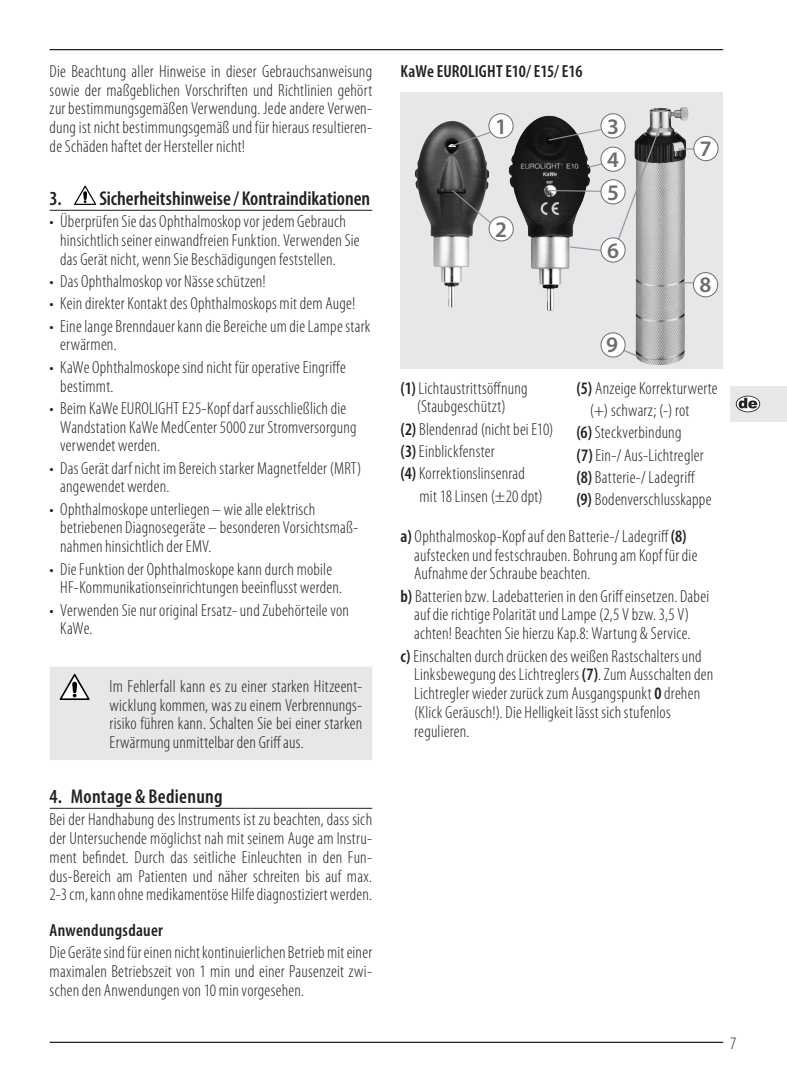
<style>
.page{position:relative;width:787px;height:1092px;background:#fff}
.page>*{position:absolute;margin:0;border:0;box-sizing:border-box;transform-origin:0 0}
.t1{font:600 22.25px "Myriad Pro";color:#6c6d70}
.t2{font:600 condensed 20px "Myriad Pro";color:#231f20}
.DE_Fließtext{font:300 condensed 17.5px/18.8px "Myriad Pro";letter-spacing:.015em;color:#231f20}
.DE_Fließtext-2{font:600 condensed 17.5px "Myriad Pro";color:#231f20}
.DE_Überschrift_2{font:600 condensed 17.5px "Myriad Pro";letter-spacing:.02em;color:#231f20}
.s1{font-weight:600}
</style>
<div class="page">
<hr style="left:50px;top:1041px;width:673px;height:1px;background:#231f20">
<hr style="left:50px;top:49px;width:673px;height:1px;background:#231f20">
<hr style="left:50px;top:210px;width:322px;height:1px;background:#231f20">
<hr style="left:50px;top:807px;width:322px;height:1px;background:#231f20">
<svg style="left:74px;top:185px;width:22px;height:20px"></svg>
<div style="left:50px;top:667px;width:322px;height:93px;background:#e6e7e9"></div>
<div style="left:400px;top:93px;width:323px;height:276px;background:#e6e7e9"></div>
<hr style="left:672px;top:282px;width:35px;height:1px;background:#939598">
<img style="left:509px;top:115px;width:61px;height:196px">
<img style="left:414px;top:121px;width:75px;height:186px">
<svg style="left:450px;top:127px;width:52px;height:20px"></svg>
<img style="left:635px;top:107px;width:53px;height:259px">
<svg style="left:678px;top:148px;width:15px;height:1px"></svg>
<svg style="left:547px;top:121px;width:116px;height:132px"></svg>
<div style="left:693px;top:272px;width:24px;height:25px;background:#fff;border-radius:50%"></div>
<div style="left:693px;top:272px;width:25px;height:25px;border:1px solid #6c6d70;border-radius:50%"></div>
<div style="left:694px;top:136px;width:24px;height:25px;background:#fff;border-radius:50%"></div>
<div style="left:693px;top:136px;width:25px;height:25px;border:1px solid #6c6d70;border-radius:50%"></div>
<div style="left:601px;top:114px;width:24px;height:24px;background:#fff;border-radius:50%"></div>
<div style="left:600px;top:113px;width:25px;height:25px;border:1px solid #6c6d70;border-radius:50%"></div>
<div style="left:601px;top:147px;width:24px;height:24px;background:#fff;border-radius:50%"></div>
<div style="left:600px;top:147px;width:25px;height:25px;border:1px solid #6c6d70;border-radius:50%"></div>
<div style="left:601px;top:238px;width:24px;height:24px;background:#fff;border-radius:50%"></div>
<div style="left:600px;top:237px;width:25px;height:25px;border:1px solid #6c6d70;border-radius:50%"></div>
<div style="left:601px;top:180px;width:24px;height:24px;background:#fff;border-radius:50%"></div>
<div style="left:600px;top:179px;width:25px;height:25px;border:1px solid #6c6d70;border-radius:50%"></div>
<div style="left:489px;top:114px;width:24px;height:24px;background:#fff;border-radius:50%"></div>
<div style="left:488px;top:113px;width:25px;height:25px;border:1px solid #6c6d70;border-radius:50%"></div>
<svg style="left:611px;top:344px;width:38px;height:18px"></svg>
<div style="left:601px;top:333px;width:24px;height:24px;background:#fff;border-radius:50%"></div>
<div style="left:600px;top:332px;width:25px;height:25px;border:1px solid #6c6d70;border-radius:50%"></div>
<svg style="left:451px;top:189px;width:47px;height:42px"></svg>
<div style="left:489px;top:217px;width:24px;height:24px;background:#fff;border-radius:50%"></div>
<div style="left:489px;top:216px;width:24px;height:25px;border:1px solid #6c6d70;border-radius:50%"></div>
<div style="left:730px;top:386px;width:57px;height:36px;background:#e6e7e9"></div>
<svg style="left:735px;top:395px;width:25px;height:17px"></svg>
<svg style="left:736px;top:396px;width:23px;height:15px"></svg>
<svg style="left:738px;top:398px;width:19px;height:10px"></svg>
<p class="DE_Fließtext" style="left:50px;top:62px;width:324px;text-align:justify">Die Beachtung aller Hinweise in dieser Gebrauchsanweisung sowie der maßgeblichen Vorschriften und Richtlinien gehört zur bestimmungsgemäßen Verwendung. Jede andere Verwen&shy;dung ist nicht bestimmungsgemäß und für hieraus resultieren&shy;de Schäden haftet der Hersteller nicht!</p>
<p class="t2" style="left:50px;top:186px;width:322px">3. Sicherheitshinweise / Kontraindikationen</p>
<p class="DE_Fließtext" style="left:60px;top:212px;width:301px;text-indent:-11px">• Überprüfen Sie das Ophthalmoskop vor jedem Gebrauch hinsichtlich seiner einwandfreien Funktion. Verwenden Sie das Gerät nicht, wenn Sie Beschädigungen feststellen.</p>
<p class="DE_Fließtext" style="left:50px;top:272px;width:218px">• Das Ophthalmoskop vor Nässe schützen!</p>
<p class="DE_Fließtext" style="left:50px;top:294px;width:307px">• Kein direkter Kontakt des Ophthalmoskops mit dem Auge!</p>
<p class="DE_Fließtext" style="left:60px;top:317px;width:312px;text-indent:-11px">• Eine lange Brenndauer kann die Bereiche um die Lampe stark erwärmen.</p>
<p class="DE_Fließtext" style="left:60px;top:358px;width:287px;text-indent:-11px">• KaWe Ophthalmoskope sind nicht für operative Eingriffe bestimmt.</p>
<p class="DE_Fließtext" style="left:60px;top:399px;width:298px;text-indent:-11px">• Beim KaWe EUROLIGHT E25-Kopf darf ausschließlich die<br>Wandstation KaWe MedCenter 5000 zur Stromversorgung verwendet werden.</p>
<p class="DE_Fließtext" style="left:60px;top:459px;width:303px;text-indent:-11px">• Das Gerät darf nicht im Bereich starker Magnetfelder (MRT) angewendet werden.</p>
<p class="DE_Fließtext" style="left:60px;top:500px;width:299px;text-indent:-11px">• Ophthalmoskope unterliegen – wie alle elektrisch betriebenen Diagnosegeräte – besonderen Vorsichtsmaß&shy;nahmen hinsichtlich der EMV.</p>
<p class="DE_Fließtext" style="left:60px;top:559px;width:283px;text-indent:-11px">• Die Funktion der Ophthalmoskope kann durch mobile<br>HF-Kommunikationseinrichtungen beeinflusst werden.</p>
<p class="DE_Fließtext" style="left:60px;top:601px;width:290px;text-indent:-11px">• Verwenden Sie nur original Ersatz- und Zubehörteile von<br>KaWe.</p>
<p class="DE_Fließtext" style="left:110px;top:677px;width:254px;text-align:justify">Im Fehlerfall kann es zu einer starken Hitzeent&shy;wicklung kommen, was zu einem Verbrennungs&shy;risiko führen kann. Schalten Sie bei einer starken Erwärmung unmittelbar den Griff aus.</p>
<p class="t2" style="left:50px;top:784px;width:175px">4. Montage &amp; Bedienung</p>
<p class="DE_Fließtext" style="left:50px;top:810px;width:324px;text-align:justify">Bei der Handhabung des Instruments ist zu beachten, dass sich der Untersuchende möglichst nah mit seinem Auge am Instru&shy;ment befindet. Durch das seitliche Einleuchten in den Fun&shy;dus-Bereich am Patienten und näher schreiten bis auf max.<br>2-3 cm, kann ohne medikamentöse Hilfe diagnostiziert werden.</p>
<p class="DE_Überschrift_2" style="left:50px;top:919px;width:115px">Anwendungsdauer</p>
<p class="DE_Fließtext" style="left:50px;top:943px;width:324px;text-align:justify">Die Geräte sind für einen nicht kontinuierlichen Betrieb mit einer maximalen Betriebszeit von 1 min und einer Pausenzeit zwi&shy;schen den Anwendungen von 10 min vorgesehen.</p>
<p class="DE_Fließtext-2" style="left:400px;top:60px;width:183px">KaWe EUROLIGHT E10/ E15/ E16</p>
<p class="t1" style="left:495px;top:112px;width:13px">1</p>
<p class="t1" style="left:495px;top:215px;width:13px">2</p>
<p class="t1" style="left:607px;top:112px;width:13px">3</p>
<p class="t1" style="left:607px;top:145px;width:13px">4</p>
<p class="t1" style="left:607px;top:178px;width:13px">5</p>
<p class="t1" style="left:607px;top:236px;width:13px">6</p>
<p class="t1" style="left:606px;top:331px;width:13px">9</p>
<p class="t1" style="left:700px;top:135px;width:13px">7</p>
<p class="t1" style="left:699px;top:271px;width:13px">8</p>
<p class="DE_Fließtext" style="left:400px;top:379px;width:129px;text-align:center"><span class="s1">(1)</span> Lichtaustrittsöffnung (Staubgeschützt)</p>
<p class="DE_Fließtext" style="left:400px;top:420px;width:155px"><span class="s1">(2)</span> Blendenrad (nicht bei E10)</p>
<p class="DE_Fließtext" style="left:400px;top:442px;width:96px"><span class="s1">(3)</span> Einblickfenster</p>
<p class="DE_Fließtext" style="left:400px;top:464px;width:126px"><span class="s1">(4)</span> Korrektionslinsenrad</p>
<p class="DE_Fließtext" style="left:419px;top:487px;width:125px">mit 18 Linsen (±20 dpt)</p>
<p class="DE_Fließtext" style="left:576px;top:379px;width:143px"><span class="s1">(5)</span> Anzeige Korrekturwerte</p>
<p class="DE_Fließtext" style="left:590px;top:401px;width:101px">(+) schwarz; (-) rot</p>
<p class="DE_Fließtext" style="left:576px;top:423px;width:107px"><span class="s1">(6)</span> Steckverbindung</p>
<p class="DE_Fließtext" style="left:576px;top:445px;width:129px"><span class="s1">(7)</span> Ein-/ Aus-Lichtregler</p>
<p class="DE_Fließtext" style="left:576px;top:468px;width:120px"><span class="s1">(8)</span> Batterie-/ Ladegriff</p>
<p class="DE_Fließtext" style="left:576px;top:490px;width:136px"><span class="s1">(9)</span> Bodenverschlusskappe</p>
<p class="DE_Fließtext" style="left:414px;top:527px;width:285px;text-indent:-14px"><span class="s1">a)</span> Ophthalmoskop-Kopf auf den Batterie-/ Ladegriff <span class="s1">(8) </span>aufstecken und festschrauben. Bohrung am Kopf für die<br>Aufnahme der Schraube beachten.</p>
<p class="DE_Fließtext" style="left:400px;top:587px;width:310px;text-align:center"><span class="s1">b)</span> Batterien bzw. Ladebatterien in den Griff einsetzen. Dabei auf die richtige Polarität und Lampe (2,5 V bzw. 3,5 V) achten! Beachten Sie hierzu Kap.8: Wartung &amp; Service.</p>
<p class="DE_Fließtext" style="left:414px;top:646px;width:301px;text-indent:-14px"><span class="s1">c)</span> Einschalten durch drücken des weißen Rastschalters und Linksbewegung des Lichtreglers <span class="s1">(7)</span>. Zum Ausschalten den Lichtregler wieder zurück zum Ausgangspunkt <span class="s1">0</span> drehen (Klick Geräusch!). Die Helligkeit lässt sich stufenlos regulieren.</p>
<p class="DE_Fließtext" style="left:730px;top:1034px;width:8px">7</p>
</div>
